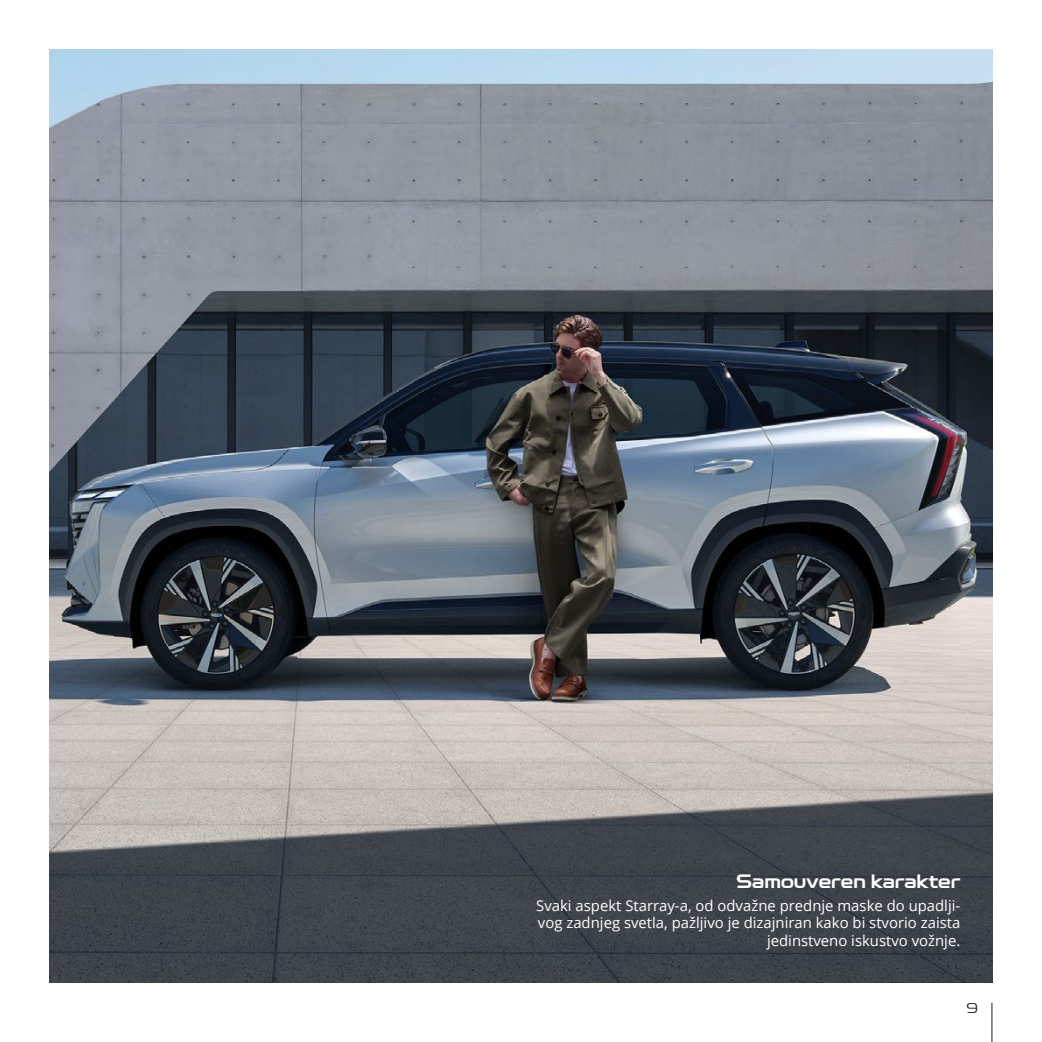
<style>
.page{position:relative;width:1042px;height:1042px;background:#fff}
.page>*{position:absolute;margin:0;border:0;box-sizing:border-box;transform-origin:0 0}
.Naslov{font:19.25px "GEELY Bold 20150902";color:#fff}
.Naslov-2{font:14.88px/17.8px "Open Sans";color:#fff;text-align:right}
.t1{font:14px "GEELY Light 20150902";color:#1d1d1b}
</style>
<div class="page">
<hr style="left:991px;top:1003px;width:1px;height:39px;background:#1d1d1b">
<img style="left:50px;top:50px;width:942px;height:932px">
<p class="Naslov" style="left:736px;top:874px;width:225px">Samouveren karakter</p>
<p class="Naslov-2" style="left:536px;top:896px;width:426px">Svaki aspekt Starray-a, od odvažne prednje maske do upadlji&shy;vog zadnjeg svetla, pažljivo je dizajniran kako bi stvorio zaista jedinstveno iskustvo vožnje.</p>
<p class="t1" style="left:966px;top:1003px;width:13px">9</p>
</div>
